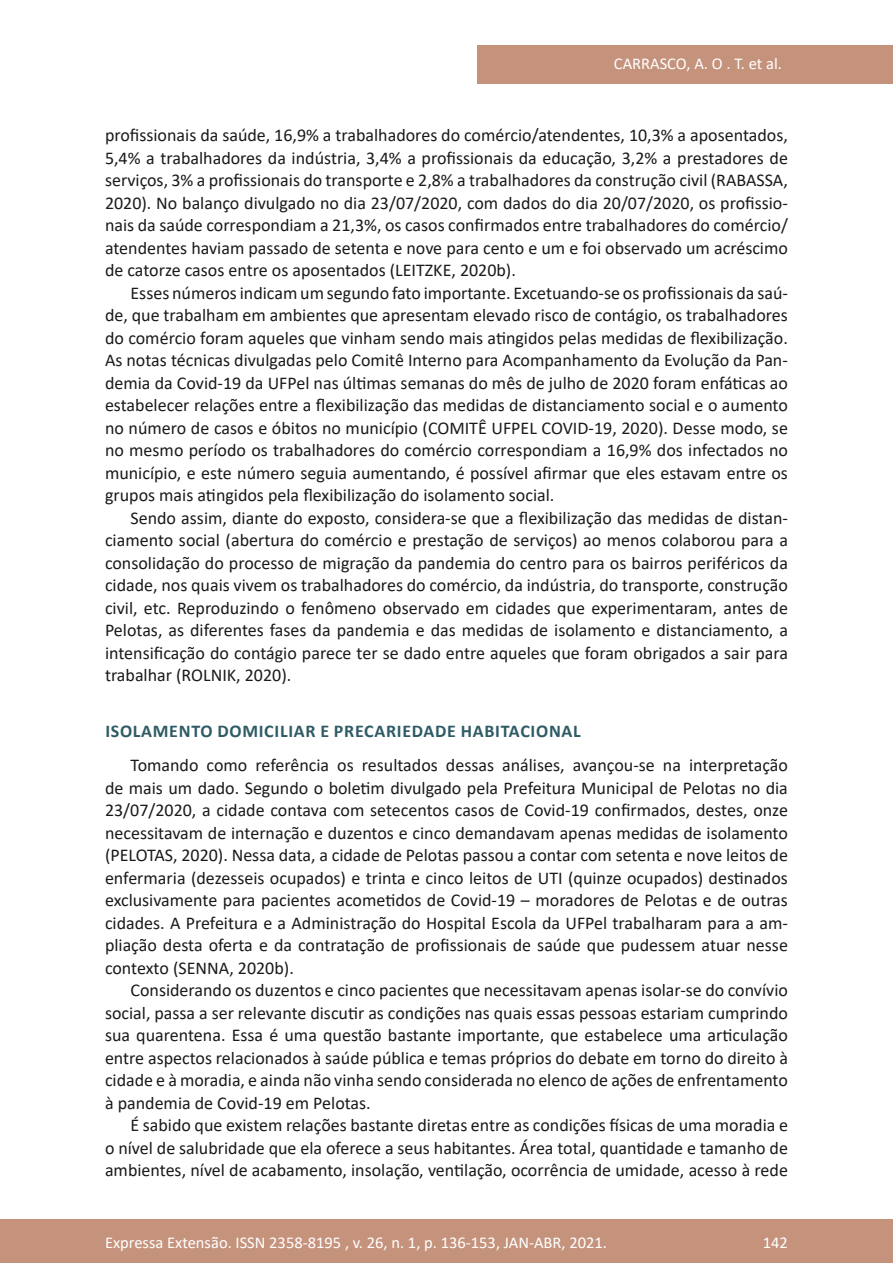
<style>
.page{position:relative;width:893px;height:1263px;background:#fff}
.page>*{position:absolute;margin:0;border:0;box-sizing:border-box;transform-origin:0 0}
.Principal_-_Texto{font:18px/22.5px "Calibri";color:#1a1a1a;text-align:justify}
.Principal_-_Intertít{font:700 18px "Calibri";letter-spacing:.04em;color:#2e5b65}
.t1{font:16.5px "Calibri";color:#fff}
</style>
<div class="page">
<div style="left:0;top:1219px;width:893px;height:44px;background:#c5927c"></div>
<div style="left:477px;top:45px;width:416px;height:39px;background:#c5927c"></div>
<p class="t1" style="left:614px;top:52px;width:170px">CARRASCO, A. O . T. et al.</p>
<p class="Principal_-_Texto" style="left:105px;top:123px;width:684px">profissionais da saúde, 16,9% a trabalhadores do comércio/atendentes, 10,3% a aposentados, 5,4% a trabalhadores da indústria, 3,4% a profissionais da educação, 3,2% a prestadores de serviços, 3% a profissionais do transporte e 2,8% a trabalhadores da construção civil (RABASSA, 2020). No balanço divulgado no dia 23/07/2020, com dados do dia 20/07/2020, os profissio&shy;nais da saúde correspondiam a 21,3%, os casos confirmados entre trabalhadores do comércio/ atendentes haviam passado de setenta e nove para cento e um e foi observado um acréscimo de catorze casos entre os aposentados (LEITZKE, 2020b).</p>
<p class="Principal_-_Texto" style="left:105px;top:281px;width:684px;text-indent:26px">Esses números indicam um segundo fato importante. Excetuando-se os profissionais da saú&shy;de, que trabalham em ambientes que apresentam elevado risco de contágio, os trabalhadores do comércio foram aqueles que vinham sendo mais atingidos pelas medidas de flexibilização.<br>As notas técnicas divulgadas pelo Comitê Interno para Acompanhamento da Evolução da Pan&shy;demia da Covid-19 da UFPel nas últimas semanas do mês de julho de 2020 foram enfáticas ao estabelecer relações entre a flexibilização das medidas de distanciamento social e o aumento no número de casos e óbitos no município (COMITÊ UFPEL COVID-19, 2020). Desse modo, se no mesmo período os trabalhadores do comércio correspondiam a 16,9% dos infectados no município, e este número seguia aumentando, é possível afirmar que eles estavam entre os grupos mais atingidos pela flexibilização do isolamento social.</p>
<p class="Principal_-_Texto" style="left:105px;top:506px;width:684px;text-indent:26px">Sendo assim, diante do exposto, considera-se que a flexibilização das medidas de distan&shy;ciamento social (abertura do comércio e prestação de serviços) ao menos colaborou para a consolidação do processo de migração da pandemia do centro para os bairros periféricos da cidade, nos quais vivem os trabalhadores do comércio, da indústria, do transporte, construção civil, etc. Reproduzindo o fenômeno observado em cidades que experimentaram, antes de Pelotas, as diferentes fases da pandemia e das medidas de isolamento e distanciamento, a intensificação do contágio parece ter se dado entre aqueles que foram obrigados a sair para trabalhar (ROLNIK, 2020).</p>
<p class="Principal_-_Intertít" style="left:105px;top:718px;width:477px">ISOLAMENTO DOMICILIAR E PRECARIEDADE HABITACIONAL</p>
<p class="Principal_-_Texto" style="left:105px;top:753px;width:684px;text-indent:26px">Tomando como referência os resultados dessas análises, avançou-se na interpretação de mais um dado. Segundo o boletim divulgado pela Prefeitura Municipal de Pelotas no dia 23/07/2020, a cidade contava com setecentos casos de Covid-19 confirmados, destes, onze necessitavam de internação e duzentos e cinco demandavam apenas medidas de isolamento (PELOTAS, 2020). Nessa data, a cidade de Pelotas passou a contar com setenta e nove leitos de enfermaria (dezesseis ocupados) e trinta e cinco leitos de UTI (quinze ocupados) destinados exclusivamente para pacientes acometidos de Covid-19 – moradores de Pelotas e de outras cidades. A Prefeitura e a Administração do Hospital Escola da UFPel trabalharam para a am&shy;pliação desta oferta e da contratação de profissionais de saúde que pudessem atuar nesse contexto (SENNA, 2020b).</p>
<p class="Principal_-_Texto" style="left:105px;top:978px;width:684px;text-indent:26px">Considerando os duzentos e cinco pacientes que necessitavam apenas isolar-se do convívio social, passa a ser relevante discutir as condições nas quais essas pessoas estariam cumprindo sua quarentena. Essa é uma questão bastante importante, que estabelece uma articulação entre aspectos relacionados à saúde pública e temas próprios do debate em torno do direito à cidade e à moradia, e ainda não vinha sendo considerada no elenco de ações de enfrentamento à pandemia de Covid-19 em Pelotas.</p>
<p class="Principal_-_Texto" style="left:105px;top:1113px;width:684px;text-indent:26px">É sabido que existem relações bastante diretas entre as condições físicas de uma moradia e o nível de salubridade que ela oferece a seus habitantes. Área total, quantidade e tamanho de ambientes, nível de acabamento, insolação, ventilação, ocorrência de umidade, acesso à rede</p>
<p class="t1" style="left:105px;top:1230px;width:503px">Expressa Extensão. ISSN 2358-8195 , v. 26, n. 1, p. 136-153, JAN-ABR, 2021.</p>
<p class="t1" style="left:763px;top:1230px;width:27px">142</p>
</div>
